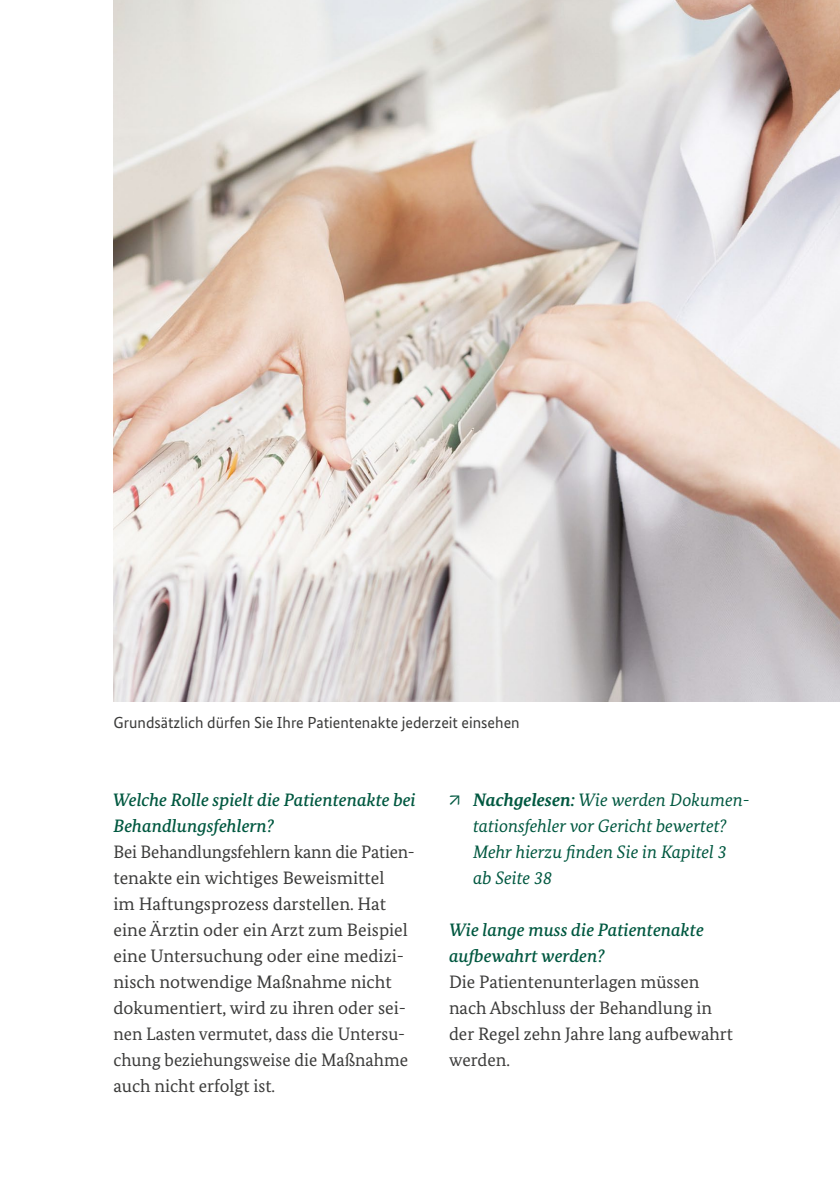
<style>
.page{position:relative;width:840px;height:1191px;background:#fff}
.page>*{position:absolute;margin:0;border:0;box-sizing:border-box;transform-origin:0 0}
.Inhalt_P-Copy{font:18px/26px "Bundes Serif";color:#3b3b3a}
.Inhalt_H3-Zwischenüberschrift{font:italic 500 18px/26px "Bundes Serif";color:#005840}
.t1{font:italic 18px/26px "Bundes Serif";color:#005840}
.t2{font:16px "Bundes Sans";color:#3b3b3a}
.s1{font-style:normal}
.s2{font-weight:700}
</style>
<div class="page">
<img style="left:113px;top:0;width:726px;height:702px">
<p class="t2" style="left:113px;top:713px;width:407px">Grundsätzlich dürfen Sie Ihre Patientenakte jederzeit einsehen</p>
<h3 class="Inhalt_H3-Zwischenüberschrift" style="left:113px;top:787px;width:304px">Welche Rolle spielt die Patientenakte bei<br>Behandlungsfehlern?</h3>
<p class="Inhalt_P-Copy" style="left:113px;top:839px;width:303px">Bei Behandlungsfehlern kann die Patien&shy;tenakte ein wichtiges Beweismittel<br>im Haftungsprozess darstellen. Hat eine Ärztin oder ein Arzt zum Beispiel eine Untersuchung oder eine medizi&shy;nisch notwendige Maßnahme nicht dokumentiert, wird zu ihren oder sei&shy;nen Lasten vermutet, dass die Untersu&shy;chung beziehungsweise die Maßnahme auch nicht erfolgt ist.</p>
<p class="t1" style="left:473px;top:787px;width:278px;text-indent:-24px"><span class="s1">↗</span> <span class="s2">Nachgelesen:</span> Wie werden Dokumen&shy;tationsfehler vor Gericht bewertet?<br>Mehr hierzu finden Sie in Kapitel 3 ab Seite 38</p>
<h3 class="Inhalt_H3-Zwischenüberschrift" style="left:449px;top:917px;width:256px">Wie lange muss die Patientenakte aufbewahrt werden?</h3>
<p class="Inhalt_P-Copy" style="left:449px;top:969px;width:285px">Die Patientenunterlagen müssen nach Abschluss der Behandlung in der Regel zehn Jahre lang aufbewahrt werden.</p>
</div>
